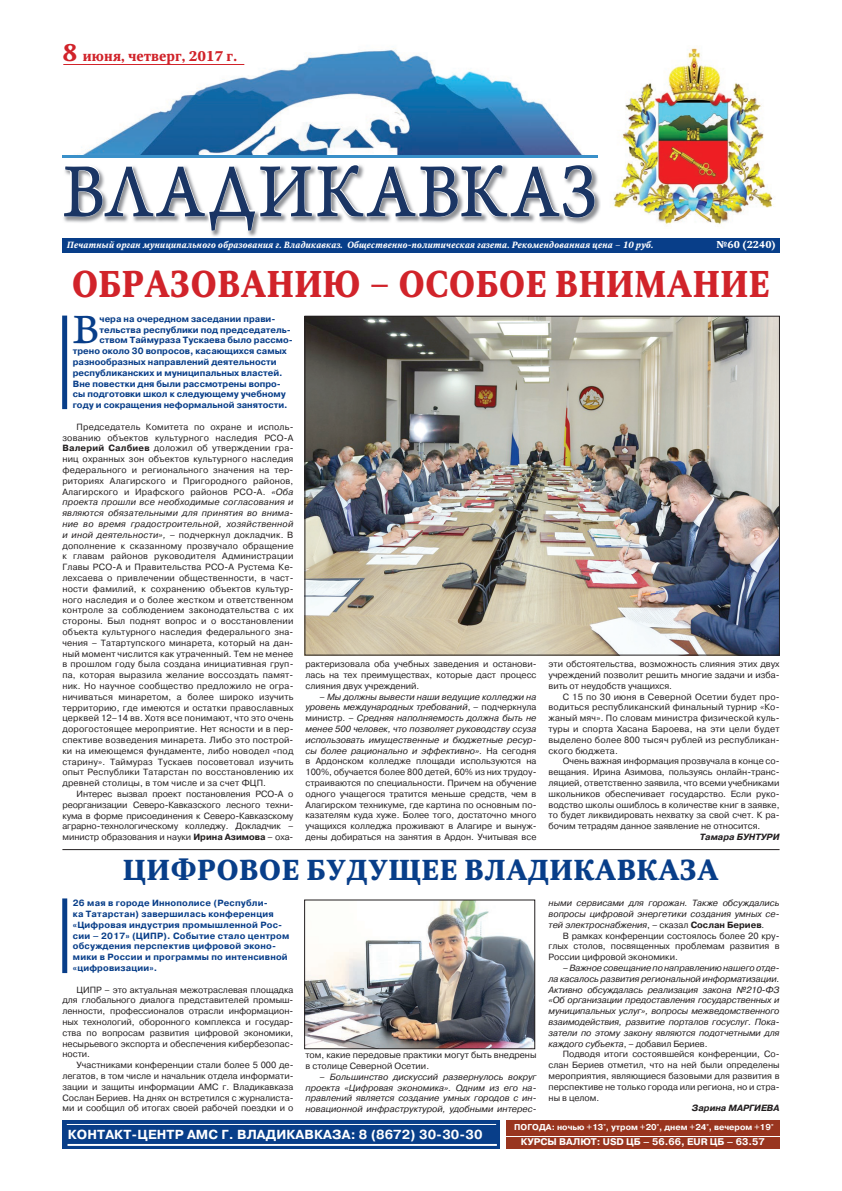
<style>
.page{position:relative;width:842px;height:1191px;background:#fff}
.page>*{position:absolute;margin:0;border:0;box-sizing:border-box;transform-origin:0 0}
.t1{font:43.7px "Arno Pro Caption";color:#083e89}
.t2{font:700 37.2px "Octava";letter-spacing:.01em;color:#d1232a;scale:.92 1}
.t3{font:700 28.8px "Octava";letter-spacing:.01em;color:#083e89}
.t4{font:700 14px "Octava";color:#d1232a}
.t5{font:700 13.1px "Pragmatica";letter-spacing:.01em;color:#fff}
.t6{font:700 10px "Octava";color:#fff}
.t7{font:700 9.7px "Pragmatica";color:#fff}
.t8{font:9px/10.8px "Pragmatica";color:#231f20;text-align:justify}
.t9{font:italic 9px/10.8px "Pragmatica";color:#231f20;text-align:justify}
.t10{font:700 9px "Pragmatica";color:#083e89}
.t11{font:700 9px/10.8px "Pragmatica";letter-spacing:.02em;color:#083e89}
.t12{font:italic 700 9px "Octava";color:#fff}
.t13{font:italic 700 9px "Pragmatica";color:#231f20}
.t14{font:700 8.5px "Pragmatica";color:#fff}
.s1{font-size:24px}
.s2{font-weight:700}
.s3{font-style:italic}
.s4{font-style:normal}
.s5{font-weight:700;font-style:normal}
.s6{font-size:10px}
</style>
<div class="page">
<img style="left:63px;top:48px;width:520px;height:107px">
<hr style="left:62px;top:155px;width:535px;height:2px;background:#3a90c9">
<div style="left:62px;top:238px;width:718px;height:15px;background:#083e89"></div>
<img style="left:211px;top:173px;width:390px;height:64px">
<svg style="left:63px;top:165px;width:533px;height:66px"></svg>
<img style="left:613px;top:48px;width:160px;height:177px">
<div style="left:506px;top:1120px;width:273px;height:15px;background:#99351f"></div>
<div style="left:506px;top:1137px;width:274px;height:11px;background:#99351f"></div>
<div style="left:62px;top:1120px;width:438px;height:28px;background:#083e89"></div>
<hr style="left:67px;top:1124px;width:429px;height:1px;background:#fff">
<hr style="left:68px;top:1144px;width:429px;height:2px;background:#fff">
<hr style="left:64px;top:64px;width:180px;height:1px;background:#d1232a">
<hr style="left:62px;top:849px;width:718px;height:1px;background:#231f20">
<div style="left:62px;top:898px;width:5px;height:75px;background:#083e89"></div>
<div style="left:62px;top:316px;width:5px;height:93px;background:#083e89"></div>
<img style="left:307px;top:318px;width:471px;height:335px">
<div style="left:305px;top:316px;width:475px;height:339px;border:1px solid #231f20"></div>
<img style="left:306px;top:902px;width:227px;height:145px">
<div style="left:304px;top:900px;width:231px;height:149px;border:1px solid #231f20"></div>
<h3 class="t4" style="left:62px;top:47px;width:176px"><span class="s1">8</span> июня, четверг, 2017 г.</h3>
<p class="t12" style="left:67px;top:240px;width:588px">Печатный орган муниципального образования г. Владикавказ. Общественно-политическая газета. Рекомендованная цена – 10 руб.</p>
<p class="t6" style="left:717px;top:239px;width:61px">№60 (2240)</p>
<h2 class="t2" style="left:72px;top:261px;width:760px">ОБРАЗОВАНИЮ – ОСОБОЕ ВНИМАНИЕ</h2>
<h1 class="t1" style="left:73px;top:303px;width:28px">В</h1>
<p class="t10" style="left:100px;top:314px;width:177px">чера на очередном заседании прави-</p>
<p class="t10" style="left:100px;top:324px;width:193px">тельства республики под председатель-</p>
<p class="t10" style="left:100px;top:335px;width:195px">ством Таймураза Тускаева было рассмо-</p>
<p class="t10" style="left:73px;top:346px;width:216px">трено около 30 вопросов, касающихся самых</p>
<p class="t10" style="left:73px;top:357px;width:205px">разнообразных направлений деятельности</p>
<p class="t10" style="left:73px;top:368px;width:211px">республиканских и муниципальных властей.</p>
<p class="t10" style="left:73px;top:378px;width:210px">Вне повестки дня были рассмотрены вопро-</p>
<p class="t10" style="left:73px;top:389px;width:214px">сы подготовки школ к следующему учебному</p>
<p class="t10" style="left:73px;top:400px;width:216px">году и сокращения неформальной занятости.</p>
<p class="t8" style="left:62px;top:423px;width:233px;text-indent:14px">Председатель Комитета по охране и исполь&shy;зованию объектов культурного наследия РСО-А <span class="s2">Валерий Салбиев</span> доложил об утверждении гра&shy;ниц охранных зон объектов культурного наследия федерального и регионального значения на тер&shy;риториях Алагирского и Пригородного районов, Алагирского и Ирафского районов РСО-А. <span class="s3">«Оба проекта прошли все необходимые согласования и являются обязательными для принятия во внима&shy;ние во время градостроительной, хозяйственной и иной деятельности»,</span> – подчеркнул докладчик. В дополнение к сказанному прозвучало обращение к главам районов руководителя Администрации Главы РСО-А и Правительства РСО-А Рустема Ке&shy;лехсаева о привлечении общественности, в част&shy;ности фамилий, к сохранению объектов культур&shy;ного наследия и о более жестком и ответственном контроле за соблюдением законодательства с их стороны. Был поднят вопрос и о восстановлении объекта культурного наследия федерального зна&shy;чения – Татартупского минарета, который на дан&shy;ный момент числится как утраченный. Тем не менее в прошлом году была создана инициативная груп&shy;па, которая выразила желание воссоздать памят&shy;ник. Но научное сообщество предложило не огра&shy;ничиваться минаретом, а более широко изучить территорию, где имеются и остатки православных церквей 12–14 вв. Хотя все понимают, что это очень дорогостоящее мероприятие. Нет ясности и в пер&shy;спективе возведения минарета. Либо это построй&shy;ки на имеющемся фундаменте, либо новодел «под старину». Таймураз Тускаев посоветовал изучить опыт Республики Татарстан по восстановлению их древней столицы, в том числе и за счет ФЦП.</p>
<p class="t8" style="left:62px;top:790px;width:233px;text-indent:14px">Интерес вызвал проект постановления РСО-А о реорганизации Северо-Кавказского лесного техни&shy;кума в форме присоединения к Северо-Кавказскому аграрно-технологическому колледжу. Докладчик – министр образования и науки <span class="s2">Ирина Азимова</span> – оха-</p>
<p class="t8" style="left:305px;top:660px;width:233px">рактеризовала оба учебных заведения и останови&shy;лась на тех преимуществах, которые даст процесс слияния двух учреждений.</p>
<p class="t8" style="left:305px;top:692px;width:233px;text-indent:14px"><span class="s3">– Мы должны вывести наши ведущие колледжи на уровень международных требований</span>, – подчеркнула министр. – <span class="s3">Средняя наполняемость должна быть не менее 500 человек, что позволяет руководству ссуза использовать имущественные и бюджетные ресур&shy;сы более рационально и эффективно».</span> На сегодня в Ардонском колледже площади используются на 100%, обучается более 800 детей, 60% из них трудоу&shy;страиваются по специальности. Причем на обучение одного учащегося тратится меньше средств, чем в Алагирском техникуме, где картина по основным по&shy;казателям куда хуже. Более того, достаточно много учащихся колледжа проживают в Алагире и вынуж&shy;дены добираться на занятия в Ардон. Учитывая все</p>
<p class="t8" style="left:549px;top:660px;width:233px">эти обстоятельства, возможность слияния этих двух учреждений позволит решить многие задачи и изба&shy;вить от неудобств учащихся.</p>
<p class="t8" style="left:549px;top:692px;width:233px;text-indent:14px">С 15 по 30 июня в Северной Осетии будет про&shy;водиться республиканский финальный турнир «Ко&shy;жаный мяч». По словам министра физической куль&shy;туры и спорта Хасана Бароева, на эти цели будет выделено более 800 тысяч рублей из республикан&shy;ского бюджета.</p>
<p class="t8" style="left:549px;top:757px;width:233px;text-indent:14px">Очень важная информация прозвучала в конце со&shy;вещания. Ирина Азимова, пользуясь онлайн-транс&shy;ляцией, ответственно заявила, что всеми учебниками школьников обеспечивает государство. Если руко&shy;водство школы ошиблось в количестве книг в заявке, то будет ликвидировать нехватку за свой счет. К ра&shy;бочим тетрадям данное заявление не относится.</p>
<p class="t13" style="left:700px;top:831px;width:81px">Тамара БУНТУРИ</p>
<h3 class="t3" style="left:123px;top:853px;width:597px">ЦИФРОВОЕ БУДУЩЕЕ ВЛАДИКАВКАЗА</h3>
<p class="t11" style="left:73px;top:898px;width:218px">26 мая в городе Иннополисе (Республи-<br>ка Татарстан) завершилась конференция «Цифровая индустрия промышленной Рос&shy;сии – 2017» (ЦИПР). Событие стало центром обсуждения перспектив цифровой эконо&shy;мики в России и программы по интенсивной «цифровизации».</p>
<p class="t8" style="left:62px;top:985px;width:233px;text-indent:14px">ЦИПР – это актуальная межотраслевая площадка для глобального диалога представителей промыш&shy;ленности, профессионалов отрасли информацион&shy;ных технологий, оборонного комплекса и государ&shy;ства по вопросам развития цифровой экономики, несырьевого экспорта и обеспечения кибербезопас&shy;ности.</p>
<p class="t8" style="left:62px;top:1061px;width:233px;text-indent:14px">Участниками конференции стали более 5 000 де&shy;легатов, в том числе и начальник отдела информати&shy;зации и защиты информации АМС г. Владикавказа Сослан Бериев. На днях он встретился с журналиста&shy;ми и сообщил об итогах своей рабочей поездки и о</p>
<p class="t8" style="left:305px;top:1051px;width:233px">том, какие передовые практики могут быть внедрены в столице Северной Осетии.</p>
<p class="t9" style="left:305px;top:1071px;width:233px;text-indent:14px">– Большинство дискуссий развернулось вокруг проекта «Цифровая экономика». Одним из его на&shy;правлений является создание умных городов с ин&shy;новационной инфраструктурой, удобными интерес-</p>
<p class="t9" style="left:549px;top:898px;width:233px">ными сервисами для горожан. Также обсуждались вопросы цифровой энергетики создания умных се&shy;тей электроснабжения<span class="s4">, – сказал</span> <span class="s5">Сослан Бериев</span><span class="s4">.</span></p>
<p class="t8" style="left:549px;top:931px;width:233px;text-indent:14px">В рамках конференции состоялось более 20 кру&shy;глых столов, посвященных проблемам развития в России цифровой экономики.</p>
<p class="t9" style="left:549px;top:963px;width:233px;text-indent:14px">– Важное совещание по направлению нашего отде&shy;ла касалось развития региональной информатизации.<br>Активно обсуждалась реализация закона №210-ФЗ «Об организации предоставления государственных и муниципальных услуг», вопросы межведомственного взаимодействия, развитие порталов госуслуг. Пока&shy;затели по этому закону являются подотчетными для каждого субъекта<span class="s4">, – добавил Бериев.</span></p>
<p class="t8" style="left:549px;top:1050px;width:233px;text-indent:14px">Подводя итоги состоявшейся конференции, Со&shy;слан Бериев отметил, что на ней были определены мероприятия, являющиеся базовыми для развития в перспективе не только города или региона, но и стра&shy;ны в целом.</p>
<p class="t13" style="left:692px;top:1103px;width:89px">Зарина МАРГИЕВА</p>
<p class="t7" style="left:69px;top:1121px;width:300px">ПОГОДА: ночью +16°, утром +24°, днем +32°, вече<span class="s6">ром +25°</span></p>
<p class="t14" style="left:514px;top:1122px;width:261px">ПОГОДА: ночью +13°, утром +20°, днем +24°, вечером +19°</p>
<h3 class="t5" style="left:68px;top:1126px;width:416px">КОНТАКТ-ЦЕНТР АМС Г. ВЛАДИКАВКАЗА: 8 (8672) 30-30-30</h3>
<p class="t7" style="left:521px;top:1136px;width:245px">КУРСЫ ВАЛЮТ: USD ЦБ – 56.66, EUR ЦБ – 63.57</p>
</div>
